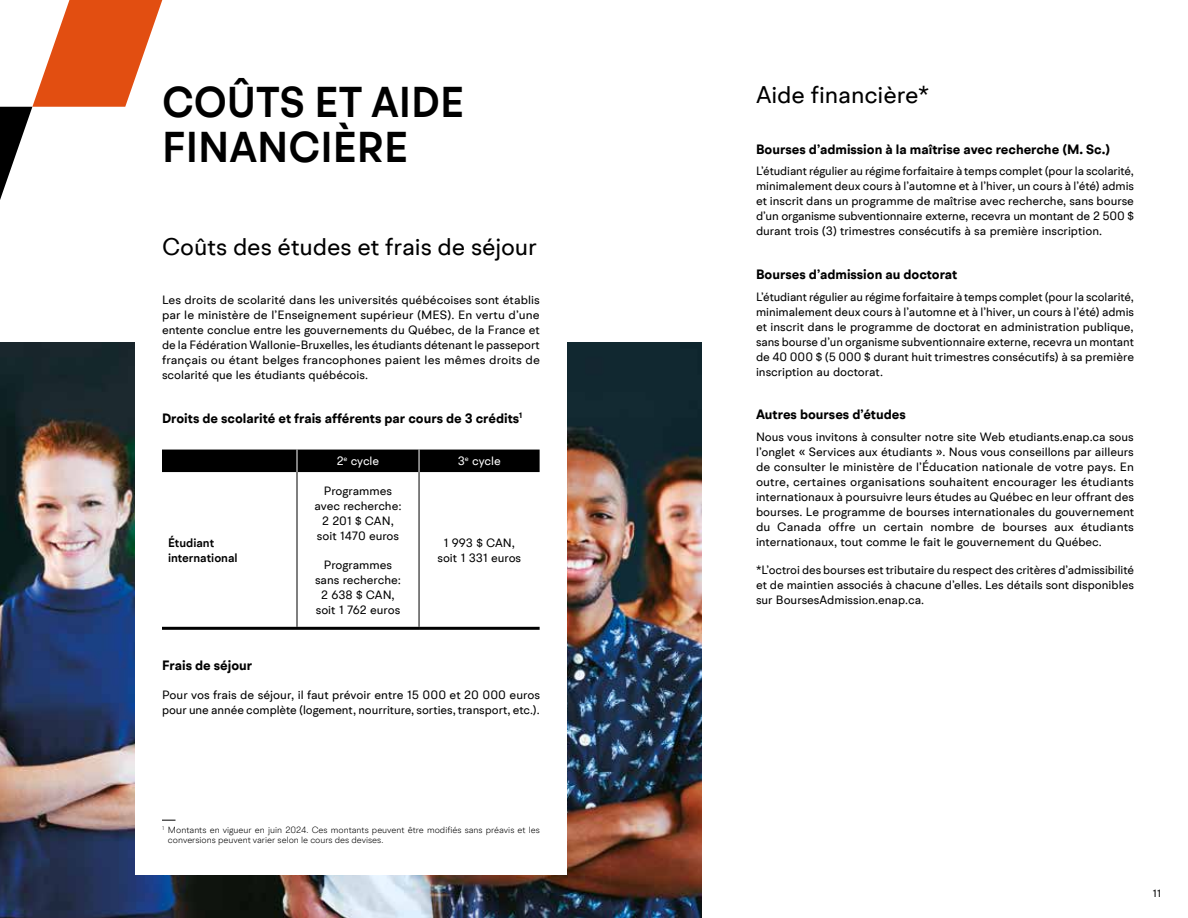
<style>
.page{position:relative;width:1188px;height:918px;background:#fff}
.page>*{position:absolute;margin:0;border:0;box-sizing:border-box;transform-origin:0 0}
.t1{font:600 42px/45px "BR Hendrix";color:#000}
.t2{font:24px "BR Hendrix";letter-spacing:-.005em;color:#000}
.t3{font:700 13.5px "BR Hendrix";color:#000}
.t4{font:12px/15px "BR Hendrix";color:#000;text-align:justify}
.t5{font:600 12px/15px "BR Hendrix";color:#000}
.t6{font:12px "BR Hendrix";letter-spacing:-.005em;color:#fff}
.t7{font:10.5px "BR Hendrix";color:#000}
.t8{font:300 9px/10.5px "BR Hendrix";color:#000}
</style>
<div class="page">
<img style="left:0;top:342px;width:702px;height:576px">
<div style="left:135px;top:209px;width:432px;height:666px;background:#fff"></div>
<hr style="left:162px;top:627px;width:135px;height:3px;background:#000">
<hr style="left:297px;top:472px;width:1px;height:155px;background:#000">
<hr style="left:297px;top:627px;width:122px;height:3px;background:#000">
<hr style="left:419px;top:472px;width:1px;height:155px;background:#000">
<hr style="left:419px;top:627px;width:121px;height:3px;background:#000">
<div style="left:162px;top:450px;width:378px;height:22px;background:#000"></div>
<svg style="left:162px;top:820px;width:14px;height:1px"></svg>
<svg style="left:0;top:0;width:162px;height:200px"></svg>
<h1 class="t1" style="left:162px;top:80px;width:304px">COÛTS ET AIDE<br>FINANCIÈRE</h1>
<h2 class="t2" style="left:162px;top:232px;width:377px">Coûts des études et frais de séjour</h2>
<p class="t4" style="left:162px;top:292px;width:380px">Les droits de scolarité dans les universités québécoises sont établis par le ministère de l’Enseignement supérieur (MES). En vertu d’une entente conclue entre les gouvernements du Québec, de la France et de la Fédération Wallonie-Bruxelles, les étudiants détenant le passeport français ou étant belges francophones paient les mêmes droits de scolarité que les étudiants québécois.</p>
<p class="t3" style="left:162px;top:409px;width:362px">Droits de scolarité et frais afférents par cours de 3 crédits<sup>1</sup></p>
<p class="t6" style="left:337px;top:454px;width:44px">2<sup>e</sup> cycle</p>
<p class="t6" style="left:458px;top:454px;width:44px">3<sup>e</sup> cycle</p>
<p class="t5" style="left:168px;top:535px;width:71px">Étudiant international</p>
<p class="t4" style="left:314px;top:484px;width:89px;text-align:center">Programmes avec recherche:<br>2 201 $ CAN, soit 1470 euros</p>
<p class="t4" style="left:315px;top:557px;width:87px;text-align:center">Programmes sans recherche:<br>2 638 $ CAN, soit 1 762 euros</p>
<p class="t4" style="left:437px;top:535px;width:85px;text-align:center">1 993 $ CAN, soit 1 331 euros</p>
<p class="t3" style="left:162px;top:657px;width:92px">Frais de séjour</p>
<p class="t4" style="left:162px;top:687px;width:380px">Pour vos frais de séjour, il faut prévoir entre 15 000 et 20 000 euros pour une année complète (logement, nourriture, sorties, transport, etc.).</p>
<p class="t8" style="left:168px;top:824px;width:373px;text-indent:-6px"><sup>1</sup> Montants en vigueur en juin 2024. Ces montants peuvent être modifiés sans préavis et les conversions peuvent varier selon le cours des devises.</p>
<h2 class="t2" style="left:756px;top:80px;width:175px">Aide financière*</h2>
<p class="t3" style="left:756px;top:140px;width:356px">Bourses d’admission à la maîtrise avec recherche (M. Sc.)</p>
<p class="t4" style="left:756px;top:164px;width:380px">L’étudiant régulier au régime forfaitaire à temps complet (pour la scolarité, minimalement deux cours à l’automne et à l’hiver, un cours à l’été) admis et inscrit dans un programme de maîtrise avec recherche, sans bourse d’un organisme subventionnaire externe, recevra un montant de 2 500 $ durant trois (3) trimestres consécutifs à sa première inscription.</p>
<p class="t3" style="left:756px;top:266px;width:203px">Bourses d’admission au doctorat</p>
<p class="t4" style="left:756px;top:289px;width:380px">L’étudiant régulier au régime forfaitaire à temps complet (pour la scolarité, minimalement deux cours à l’automne et à l’hiver, un cours à l’été) admis et inscrit dans le programme de doctorat en administration publique, sans bourse d’un organisme subventionnaire externe, recevra un montant de 40 000 $ (5 000 $ durant huit trimestres consécutifs) à sa première inscription au doctorat.</p>
<p class="t3" style="left:756px;top:406px;width:151px">Autres bourses d’études</p>
<p class="t4" style="left:756px;top:429px;width:380px">Nous vous invitons à consulter notre site Web etudiants.enap.ca sous l’onglet « Services aux étudiants ». Nous vous conseillons par ailleurs de consulter le ministère de l’Éducation nationale de votre pays. En outre, certaines organisations souhaitent encourager les étudiants internationaux à poursuivre leurs études au Québec en leur offrant des bourses. Le programme de bourses internationales du gouvernement du Canada offre un certain nombre de bourses aux étudiants internationaux, tout comme le fait le gouvernement du Québec.</p>
<p class="t4" style="left:756px;top:563px;width:380px">*L’octroi des bourses est tributaire du respect des critères d’admissibilité et de maintien associés à chacune d’elles. Les détails sont disponibles sur BoursesAdmission.enap.ca.</p>
<p class="t7" style="left:1152px;top:886px;width:10px">11</p>
</div>
